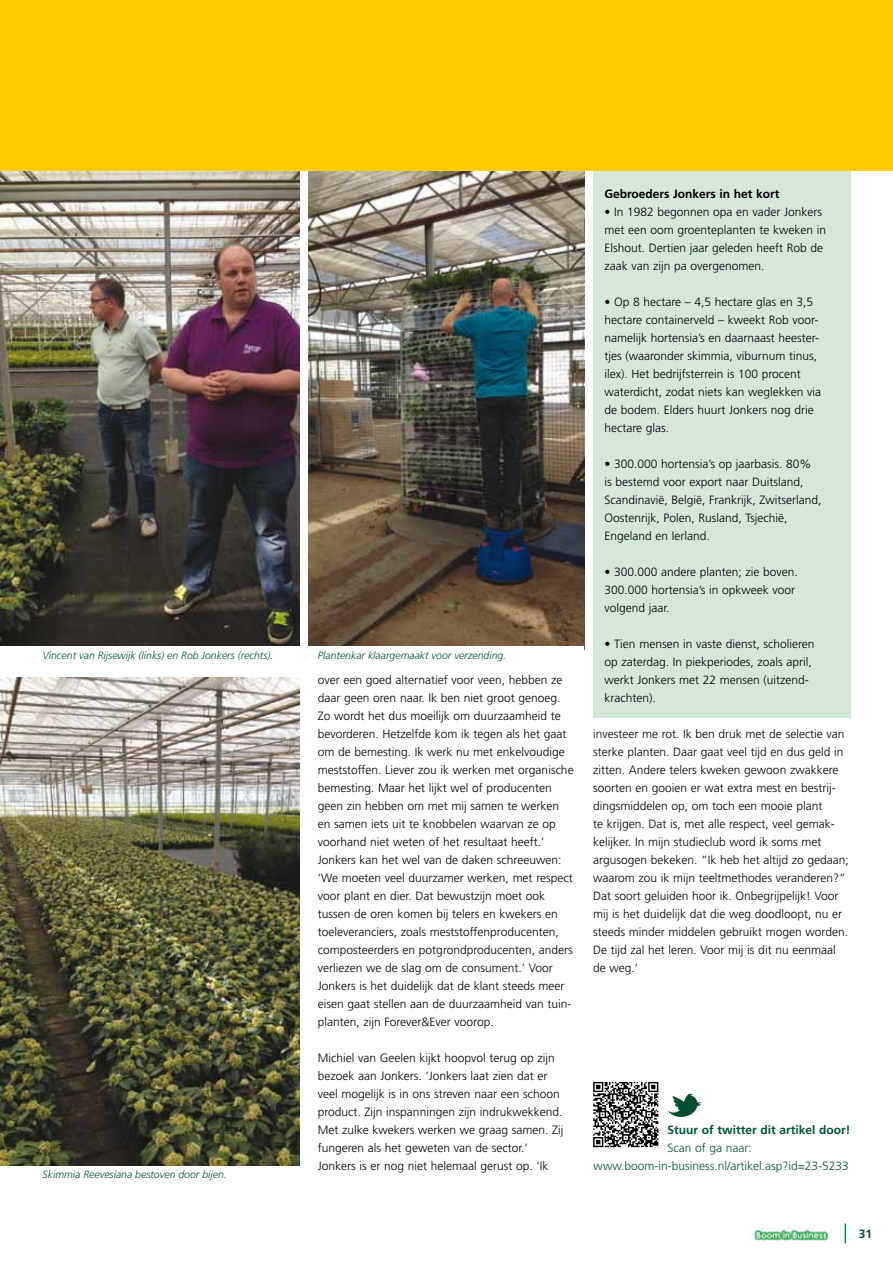
<style>
.page{position:relative;width:893px;height:1263px;background:#fff}
.page>*{position:absolute;margin:0;border:0;box-sizing:border-box;transform-origin:0 0}
.t1{font:300 12px/18px "Frutiger";color:#000}
.t2{font:300 12px/18px "Frutiger";color:#00523c}
.t3{font:700 12px "Frutiger";color:#00523c}
.t4{font:700 12px "Frutiger";color:#000}
.t5{font:italic 300 10.5px "Frutiger";color:#00523c}
</style>
<div class="page">
<svg style="left:845px;top:1223px;width:1px;height:20px"></svg>
<img style="left:754px;top:1228px;width:75px;height:15px">
<div style="left:593px;top:157px;width:257px;height:561px;background:#d5e8d8"></div>
<img style="left:0;top:170px;width:300px;height:476px">
<img style="left:0;top:677px;width:300px;height:489px">
<img style="left:309px;top:170px;width:275px;height:476px">
<div style="left:0;top:0;width:893px;height:170px;background:#fecc00"></div>
<svg style="left:593px;top:1082px;width:65px;height:65px"></svg>
<svg style="left:667px;top:1093px;width:34px;height:24px"></svg>
<p class="t5" style="left:43px;top:649px;width:232px">Vincent van Rijsewijk (links) en Rob Jonkers (rechts).</p>
<p class="t5" style="left:43px;top:1169px;width:186px">Skimmia Reevesiana bestoven door bijen.</p>
<p class="t5" style="left:318px;top:649px;width:190px">Plantenkar klaargemaakt voor verzending.</p>
<p class="t1" style="left:318px;top:671px;width:257px">over een goed alternatief voor veen, hebben ze daar geen oren naar. Ik ben niet groot genoeg.<br>Zo wordt het dus moeilijk om duurzaamheid te bevorderen. Hetzelfde kom ik tegen als het gaat om de bemesting. Ik werk nu met enkelvoudige meststoffen. Liever zou ik werken met organische bemesting. Maar het lijkt wel of producenten geen zin hebben om met mij samen te werken en samen iets uit te knobbelen waarvan ze op voorhand niet weten of het resultaat heeft.’ Jonkers kan het wel van de daken schreeuwen: ‘We moeten veel duurzamer werken, met respect voor plant en dier. Dat bewustzijn moet ook tussen de oren komen bij telers en kwekers en toeleveranciers, zoals meststoffenproducenten, composteerders en potgrondproducenten, anders verliezen we de slag om de consument.’ Voor Jonkers is het duidelijk dat de klant steeds meer eisen gaat stellen aan de duurzaamheid van tuin&shy;planten, zijn Forever&amp;Ever voorop.</p>
<p class="t1" style="left:318px;top:1049px;width:247px">Michiel van Geelen kijkt hoopvol terug op zijn bezoek aan Jonkers. ‘Jonkers laat zien dat er veel mogelijk is in ons streven naar een schoon product. Zijn inspanningen zijn indrukwekkend.<br>Met zulke kwekers werken we graag samen. Zij fungeren als het geweten van de sector.’ Jonkers is er nog niet helemaal gerust op. ‘Ik</p>
<p class="t4" style="left:604px;top:187px;width:177px">Gebroeders Jonkers in het kort</p>
<p class="t1" style="left:604px;top:203px;width:223px">• In 1982 begonnen opa en vader Jonkers met een oom groenteplanten te kweken in Elshout. Dertien jaar geleden heeft Rob de zaak van zijn pa overgenomen.</p>
<p class="t1" style="left:604px;top:293px;width:218px">• Op 8 hectare – 4,5 hectare glas en 3,5 hectare containerveld – kweekt Rob voor&shy;namelijk hortensia’s en daarnaast heester&shy;tjes (waaronder skimmia, viburnum tinus, ilex). Het bedrijfsterrein is 100 procent waterdicht, zodat niets kan weglekken via de bodem. Elders huurt Jonkers nog drie hectare glas.</p>
<p class="t1" style="left:604px;top:455px;width:219px">• 300.000 hortensia’s op jaarbasis. 80% is bestemd voor export naar Duitsland, Scandinavië, België, Frankrijk, Zwitserland, Oostenrijk, Polen, Rusland, Tsjechië, Engeland en Ierland.</p>
<p class="t1" style="left:604px;top:563px;width:195px">• 300.000 andere planten; zie boven.<br>300.000 hortensia’s in opkweek voor volgend jaar.</p>
<p class="t1" style="left:604px;top:635px;width:212px">• Tien mensen in vaste dienst, scholieren op zaterdag. In piekperiodes, zoals april, werkt Jonkers met 22 mensen (uitzend&shy;krachten).</p>
<p class="t1" style="left:593px;top:725px;width:257px">investeer me rot. Ik ben druk met de selectie van sterke planten. Daar gaat veel tijd en dus geld in zitten. Andere telers kweken gewoon zwakkere soorten en gooien er wat extra mest en bestrij&shy;dingsmiddelen op, om toch een mooie plant<br>te krijgen. Dat is, met alle respect, veel gemak&shy;kelijker. In mijn studieclub word ik soms met argusogen bekeken. “Ik heb het altijd zo gedaan; waarom zou ik mijn teeltmethodes veranderen?” Dat soort geluiden hoor ik. Onbegrijpelijk! Voor mij is het duidelijk dat die weg doodloopt, nu er steeds minder middelen gebruikt mogen worden.<br>De tijd zal het leren. Voor mij is dit nu eenmaal de weg.’</p>
<p class="t3" style="left:667px;top:1123px;width:185px">Stuur of twitter dit artikel door!</p>
<p class="t2" style="left:594px;top:1139px;width:257px;text-indent:74px">Scan of ga naar: www.boom-in-business.nl/artikel.asp?id=23-5233</p>
<p class="t3" style="left:859px;top:1227px;width:15px">31</p>
</div>
